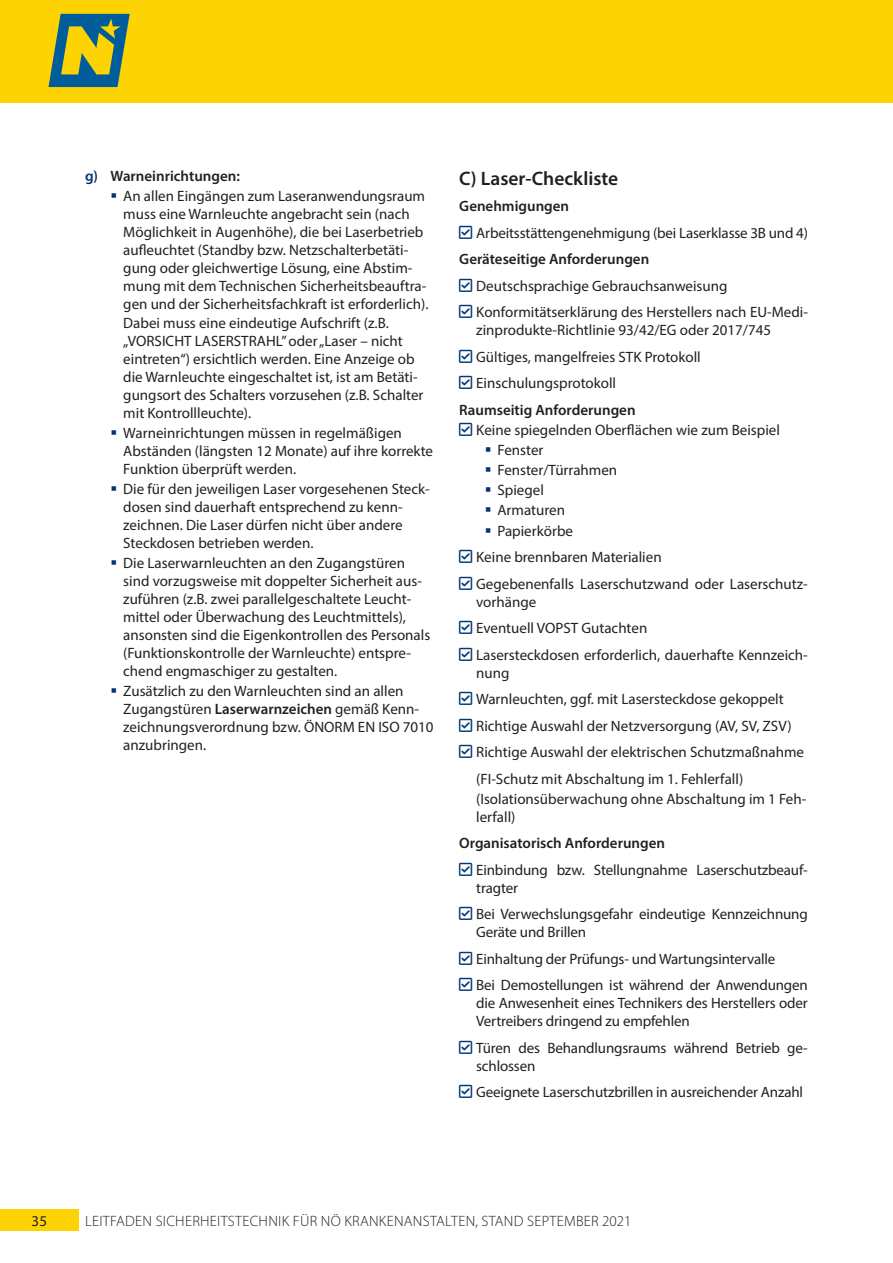
<style>
.page{position:relative;width:893px;height:1263px;background:#fff}
.page>*{position:absolute;margin:0;border:0;box-sizing:border-box;transform-origin:0 0}
.t1{font:600 19.5px "Myriad Pro";color:#231f20}
.t2{font:15px/18px "Myriad Pro";color:#231f20}
.t3{font:600 15px "Myriad Pro";color:#231f20}
.t4{font:300 15px "Myriad Pro";letter-spacing:.02em;color:#231f20}
.s1{color:#013371}
.s2{font-weight:600}
</style>
<div class="page">
<div style="left:0;top:0;width:893px;height:103px;background:#fed304"></div>
<svg style="left:48px;top:14px;width:82px;height:73px"></svg>
<div style="left:0;top:1210px;width:79px;height:21px;background:#fed304"></div>
<p class="t3" style="left:85px;top:167px;width:156px"><span class="s1">g)</span> Warneinrichtungen:</p>
<p class="t2" style="left:123px;top:187px;width:307px;text-indent:-13px"><span class="s1">▪</span> An allen Eingängen zum Laseranwendungsraum muss eine Warnleuchte angebracht sein (nach Möglichkeit in Augenhöhe), die bei Laserbetrieb aufleuchtet (Standby bzw. Netzschalterbetäti&shy;gung oder gleichwertige Lösung, eine Abstim&shy;mung mit dem Technischen Sicherheitsbeauftra&shy;gen und der Sicherheitsfachkraft ist erforderlich).<br>Dabei muss eine eindeutige Aufschrift (z.B. „VORSICHT LASERSTRAHL” oder „Laser – nicht eintreten“) ersichtlich werden. Eine Anzeige ob die Warnleuchte eingeschaltet ist, ist am Betäti&shy;gungsort des Schalters vorzusehen (z.B. Schalter mit Kontrollleuchte).</p>
<p class="t2" style="left:123px;top:423px;width:311px;text-indent:-13px"><span class="s1">▪</span> Warneinrichtungen müssen in regelmäßigen<br>Abständen (längsten 12 Monate) auf ihre korrekte<br>Funktion überprüft werden.</p>
<p class="t2" style="left:123px;top:479px;width:308px;text-indent:-13px"><span class="s1">▪</span> Die für den jeweiligen Laser vorgesehenen Steck&shy;dosen sind dauerhaft entsprechend zu kenn&shy;zeichnen. Die Laser dürfen nicht über andere Steckdosen betrieben werden.</p>
<p class="t2" style="left:123px;top:554px;width:309px;text-indent:-13px"><span class="s1">▪</span> Die Laserwarnleuchten an den Zugangstüren sind vorzugsweise mit doppelter Sicherheit aus&shy;zuführen (z.B. zwei parallelgeschaltete Leucht&shy;mittel oder Überwachung des Leuchtmittels), ansonsten sind die Eigenkontrollen des Personals (Funktionskontrolle der Warnleuchte) entspre&shy;chend engmaschiger zu gestalten.</p>
<p class="t2" style="left:123px;top:682px;width:312px;text-indent:-13px"><span class="s1">▪</span> Zusätzlich zu den Warnleuchten sind an allen Zugangstüren <span class="s2">Laserwarnzeichen</span> gemäß Kenn&shy;zeichnungsverordnung bzw. ÖNORM EN ISO 7010 anzubringen.</p>
<h1 class="t1" style="left:459px;top:166px;width:161px">C) Laser-Checkliste</h1>
<p class="t3" style="left:459px;top:197px;width:111px">Genehmigungen</p>
<p class="t2" style="left:476px;top:223px;width:333px">Arbeitsstättengenehmigung (bei Laserklasse 3B und 4)</p>
<p class="t3" style="left:459px;top:250px;width:192px">Geräteseitige Anforderungen</p>
<p class="t2" style="left:476px;top:272px;width:333px;line-height:26.5px">Deutschsprachige Gebrauchsanweisung<br>Konformitätserklärung des Herstellers nach EU-Medi-</p>
<p class="t2" style="left:476px;top:317px;width:296px;line-height:26.5px">zinprodukte-Richtlinie 93/42/EG oder 2017/745<br>Gültiges, mangelfreies STK Protokoll<br>Einschulungsprotokoll</p>
<p class="t3" style="left:459px;top:400px;width:178px">Raumseitig Anforderungen</p>
<p class="t2" style="left:476px;top:421px;width:305px">Keine spiegelnden Oberflächen wie zum Beispiel</p>
<p class="t2" style="left:485px;top:441px;width:60px"><span class="s1">▪</span> Fenster</p>
<p class="t2" style="left:485px;top:461px;width:134px"><span class="s1">▪</span> Fenster/Türrahmen</p>
<p class="t2" style="left:485px;top:481px;width:61px"><span class="s1">▪</span> Spiegel</p>
<p class="t2" style="left:485px;top:501px;width:82px"><span class="s1">▪</span> Armaturen</p>
<p class="t2" style="left:476px;top:517px;width:333px;line-height:26.5px;text-indent:9px"><span class="s1">▪</span> Papierkörbe<br>Keine brennbaren Materialien<br>Gegebenenfalls Laserschutzwand oder Laserschutz-</p>
<p class="t2" style="left:476px;top:588px;width:333px;line-height:26.5px">vorhänge<br>Eventuell VOPST Gutachten<br>Lasersteckdosen erforderlich, dauerhafte Kennzeich-</p>
<p class="t2" style="left:476px;top:659px;width:329px;line-height:26.5px">nung<br>Warnleuchten, ggf. mit Lasersteckdose gekoppelt Richtige Auswahl der Netzversorgung (AV, SV, ZSV)<br>Richtige Auswahl der elektrischen Schutzmaßnahme (FI-Schutz mit Abschaltung im 1. Fehlerfall)</p>
<p class="t2" style="left:476px;top:789px;width:332px">(Isolationsüberwachung ohne Abschaltung im 1 Feh&shy;lerfall)</p>
<p class="t3" style="left:459px;top:834px;width:207px">Organisatorisch Anforderungen</p>
<p class="t2" style="left:476px;top:860px;width:333px">Einbindung bzw. Stellungnahme Laserschutzbeauf&shy;tragter</p>
<p class="t2" style="left:476px;top:905px;width:333px">Bei Verwechslungsgefahr eindeutige Kennzeichnung<br>Geräte und Brillen</p>
<p class="t2" style="left:476px;top:945px;width:333px;line-height:26.5px">Einhaltung der Prüfungs- und Wartungsintervalle<br>Bei Demostellungen ist während der Anwendungen</p>
<p class="t2" style="left:476px;top:994px;width:333px">die Anwesenheit eines Technikers des Herstellers oder<br>Vertreibers dringend zu empfehlen</p>
<p class="t2" style="left:476px;top:1038px;width:333px">Türen des Behandlungsraums während Betrieb ge&shy;schlossen</p>
<p class="t2" style="left:476px;top:1083px;width:328px">Geeignete Laserschutzbrillen in ausreichender Anzahl</p>
<p class="t2" style="left:32px;top:1212px;width:17px">35</p>
<p class="t4" style="left:85px;top:1212px;width:548px">LEITFADEN SICHERHEITSTECHNIK FÜR NÖ KRANKENANSTALTEN, STAND SEPTEMBER 2021</p>
</div>
